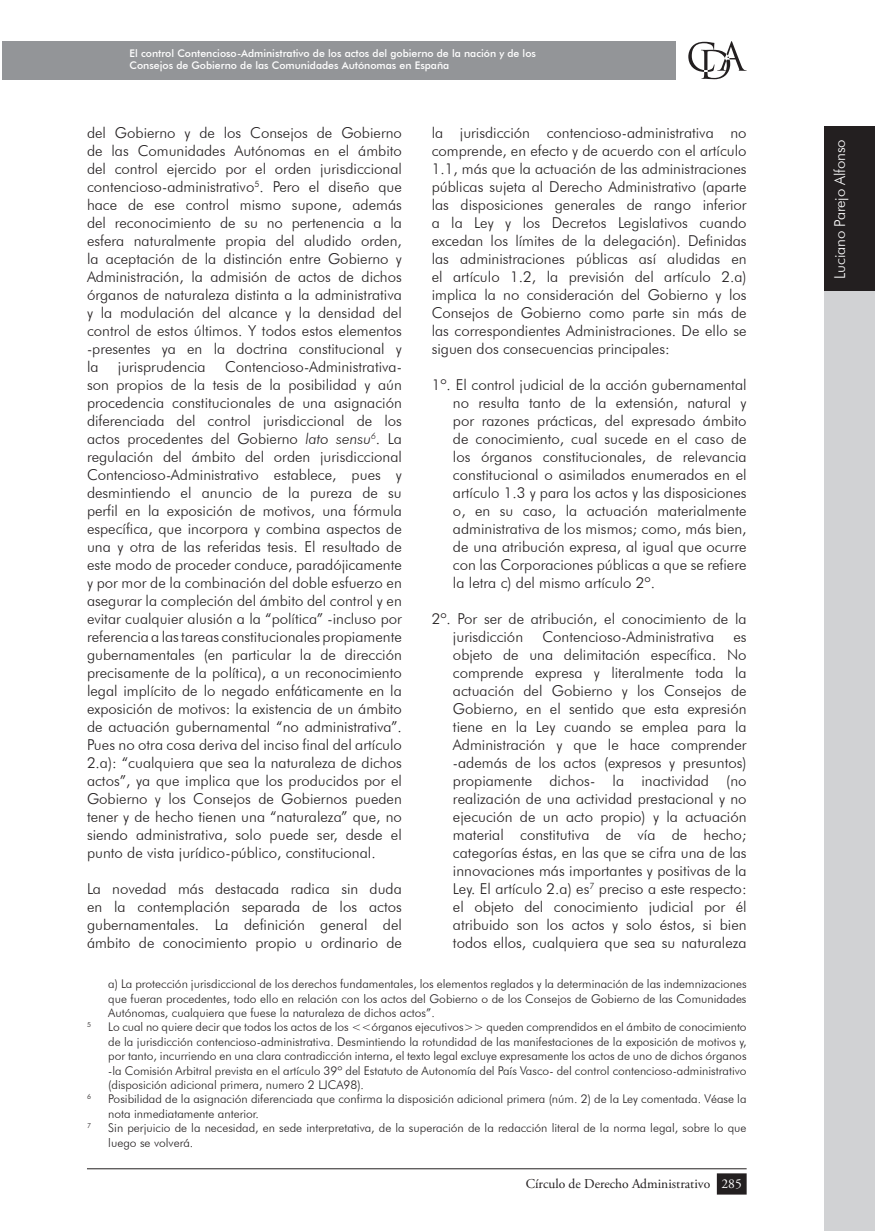
<style>
.page{position:relative;width:875px;height:1231px;background:#fff}
.page>*{position:absolute;margin:0;border:0;box-sizing:border-box;transform-origin:0 0}
.t1{font:300 15px/18px "Futura BT";color:#231f20;text-align:justify}
.t2{font:300 15px "Futura BT";letter-spacing:-.01em;color:#fff}
.t3{font:13.5px "Adobe Garamond Pro";color:#231f20}
.t4{font:300 12px/14.4px "Futura BT";color:#231f20;text-align:justify}
.t5{font:500 10.5px/12.6px "Futura BT";color:#fff}
.t6{font:300 7.05px "Futura BT";color:#231f20}
.s1{font-style:italic}
.s2{color:#fff}
</style>
<div class="page">
<div style="left:824px;top:280px;width:50px;height:951px;background:#d1d2d4"></div>
<div style="left:2px;top:41px;width:673px;height:39px;background:#939598"></div>
<div style="left:824px;top:126px;width:50px;height:165px;background:#231f20"></div>
<svg style="left:688px;top:41px;width:58px;height:38px"></svg>
<hr style="left:87px;top:1168px;width:659px;height:1px;background:#231f20">
<div style="left:717px;top:1174px;width:28px;height:20px;background:#231f20"></div>
<div style="left:716px;top:1173px;width:30px;height:21px;border:2px solid #231f20"></div>
<p class="t5" style="left:129px;top:47px;width:408px">El control Contencioso-Administrativo de los actos del gobierno de la nación y de los<br>Consejos de Gobierno de las Comunidades Autónomas en España</p>
<p class="t1" style="left:87px;top:123px;width:316px">del Gobierno y de los Consejos de Gobierno de las Comunidades Autónomas en el ámbito del control ejercido por el orden jurisdiccional contencioso-administrativo<sup>5</sup>. Pero el diseño que hace de ese control mismo supone, además del reconocimiento de su no pertenencia a la esfera naturalmente propia del aludido orden, la aceptación de la distinción entre Gobierno y Administración, la admisión de actos de dichos órganos de naturaleza distinta a la administrativa y la modulación del alcance y la densidad del control de estos últimos. Y todos estos elementos -presentes ya en la doctrina constitucional y la</p>
<p class="t1" style="left:431px;top:123px;width:316px">la jurisdicción contencioso-administrativa no comprende, en efecto y de acuerdo con el artículo 1.1, más que la actuación de las administraciones públicas sujeta al Derecho Administrativo (aparte las disposiciones generales de rango inferior a la Ley y los Decretos Legislativos cuando excedan los límites de la delegación). Definidas las administraciones públicas así aludidas en el artículo 1.2, la previsión del artículo 2.a) implica la no consideración del Gobierno y los Consejos de Gobierno como parte sin más de las correspondientes Administraciones. De ello se siguen dos consecuencias principales:</p>
<p class="t1" style="left:453px;top:375px;width:295px;text-indent:-21px">1º. El control judicial de la acción gubernamental no resulta tanto de la extensión, natural y por razones prácticas, del expresado ámbito de conocimiento, cual sucede en el caso de los órganos constitucionales, de relevancia constitucional o asimilados enumerados en el artículo 1.3 y para los actos y las disposiciones o, en su caso, la actuación materialmente administrativa de los mismos; como, más bien, de una atribución expresa, al igual que ocurre con las Corporaciones públicas a que se refiere la letra c) del mismo artículo 2º.</p>
<p class="t1" style="left:453px;top:609px;width:295px;text-indent:-21px">2º. Por ser de atribución, el conocimiento de la jurisdicción</p>
<p class="t1" style="left:87px;top:357px;width:316px;text-indent:138px">Contencioso-Administrativa&shy;son propios de la tesis de la posibilidad y aún procedencia constitucionales de una asignación diferenciada del control jurisdiccional de los actos procedentes del Gobierno <span class="s1">lato sensu</span><sup>6</sup>. La regulación del ámbito del orden jurisdiccional Contencioso-Administrativo establece, pues y desmintiendo el anuncio de la pureza de su perfil en la exposición de motivos, una fórmula específica, que incorpora y combina aspectos de una y otra de las referidas tesis. El resultado de este modo de proceder conduce, paradójicamente y por mor de la combinación del doble esfuerzo en asegurar la compleción del ámbito del control y en evitar cualquier alusión a la “política” -incluso por referencia a las tareas constitucionales propiamente gubernamentales (en particular la de dirección precisamente de la política), a un reconocimiento legal implícito de lo negado enfáticamente en la exposición de motivos: la existencia de un ámbito de actuación gubernamental “no administrativa”.<br>Pues no otra cosa deriva del inciso final del artículo 2.a): “cualquiera que sea la naturaleza de dichos actos”, ya que implica que los producidos por el Gobierno y los Consejos de Gobiernos pueden tener y de hecho tienen una “naturaleza” que, no siendo administrativa, solo puede ser, desde el punto de vista jurídico-público, constitucional.</p>
<p class="t1" style="left:87px;top:879px;width:316px">La novedad más destacada radica sin duda en la contemplación separada de los actos gubernamentales. La definición general del ámbito de conocimiento propio u ordinario de</p>
<p class="t1" style="left:118px;top:357px;width:89px">jurisprudencia</p>
<p class="t1" style="left:542px;top:627px;width:173px">Contencioso-Administrativa</p>
<p class="t1" style="left:453px;top:627px;width:295px;text-indent:280px">es objeto de una delimitación específica. No comprende expresa y literalmente toda la actuación del Gobierno y los Consejos de Gobierno, en el sentido que esta expresión tiene en la Ley cuando se emplea para la Administración y que le hace comprender -además de los actos (expresos y presuntos) propiamente dichos- la inactividad (no realización de una actividad prestacional y no ejecución de un acto propio) y la actuación material constitutiva de vía de hecho; categorías éstas, en las que se cifra una de las innovaciones más importantes y positivas de la Ley. El artículo 2.a) es<sup>7</sup> preciso a este respecto: el objeto del conocimiento judicial por él atribuido son los actos y solo éstos, si bien todos ellos, cualquiera que sea su naturaleza</p>
<p class="t4" style="left:108px;top:977px;width:639px">a) La protección jurisdiccional de los derechos fundamentales, los elementos reglados y la determinación de las indemnizaciones que fueran procedentes, todo ello en relación con los actos del Gobierno o de los Consejos de Gobierno de las Comunidades Autónomas, cualquiera que fuese la naturaleza de dichos actos”.</p>
<p class="t6" style="left:87px;top:1020px;width:6px">5</p>
<p class="t4" style="left:108px;top:1020px;width:639px">Lo cual no quiere decir que todos los actos de los &lt;&lt;órganos ejecutivos&gt;&gt; queden comprendidos en el ámbito de conocimiento de la jurisdicción contencioso-administrativa. Desmintiendo la rotundidad de las manifestaciones de la exposición de motivos y, por tanto, incurriendo en una clara contradicción interna, el texto legal excluye expresamente los actos de uno de dichos órganos -la Comisión Arbitral prevista en el artículo 39º del Estatuto de Autonomía del País Vasco- del control contencioso-administrativo (disposición adicional primera, numero 2 LJCA98).</p>
<p class="t6" style="left:87px;top:1092px;width:6px">6</p>
<p class="t4" style="left:108px;top:1092px;width:639px">Posibilidad de la asignación diferenciada que confirma la disposición adicional primera (núm. 2) de la Ley comentada. Véase la nota inmediatamente anterior.</p>
<p class="t6" style="left:87px;top:1121px;width:6px">7</p>
<p class="t4" style="left:108px;top:1121px;width:639px">Sin perjuicio de la necesidad, en sede interpretativa, de la superación de la redacción literal de la norma legal, sobre lo que luego se volverá.</p>
<p class="t3" style="left:525px;top:1175px;width:217px">Círculo de Derecho Administrativo <span class="s2">285</span></p>
<p class="t2" style="left:830px;top:278px;width:141px;rotate:-90deg">Luciano Parejo Alfonso</p>
</div>
